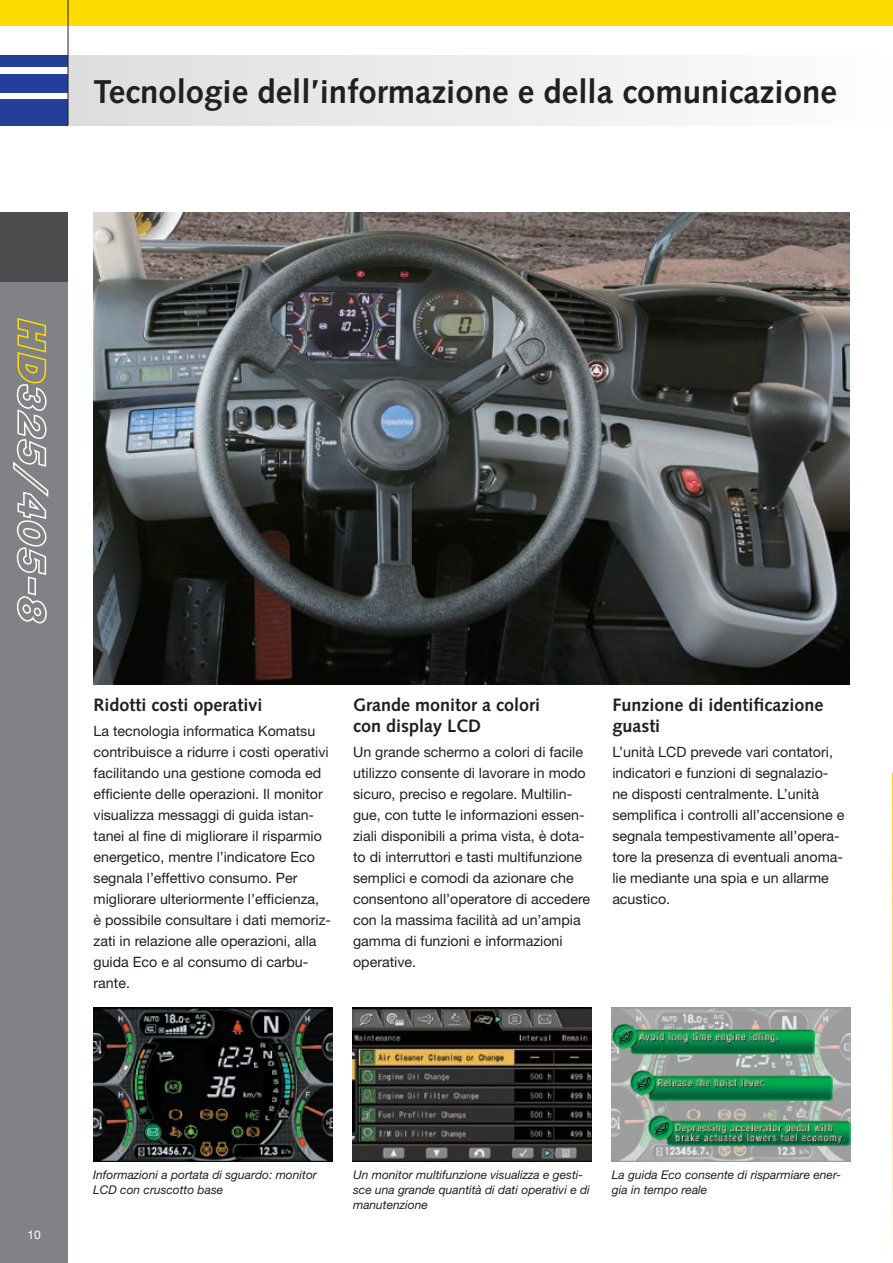
<style>
.page{position:relative;width:893px;height:1263px;background:#fff}
.page>*{position:absolute;margin:0;border:0;box-sizing:border-box;transform-origin:0 0}
.t1{font:700 33px "Syntax LTCE";color:#231f20}
.t2{font:700 18px/21px "Syntax LTCE";color:#231f20}
.t3{font:14.25px/21px "Helvetica Neue LT Pro";color:#231f20}
.t4{font:italic 12px/15px "Helvetica Neue LT Pro";color:#231f20}
.t5{font:12px "Helvetica Neue LT Pro";color:#fff}
</style>
<div class="page">
<img style="left:93px;top:213px;width:757px;height:472px">
<svg style="left:892px;top:774px;width:1px;height:488px"></svg>
<div style="left:0;top:213px;width:68px;height:1050px;background:#808285"></div>
<div style="left:0;top:99px;width:68px;height:26px;background:#223f99"></div>
<div style="left:0;top:74px;width:68px;height:18px;background:#223f99"></div>
<div style="left:0;top:55px;width:68px;height:12px;background:#223f99"></div>
<div style="left:0;top:0;width:893px;height:26px;background:#ffdc01"></div>
<div style="left:0;top:213px;width:68px;height:69px;background:#4b4c4d"></div>
<div style="left:68px;top:55px;width:825px;height:70px;background:linear-gradient(to right,#ddddde,#fdfdfe)"></div>
<hr style="left:68px;top:0;width:1px;height:125px;background:#231f20">
<img style="left:612px;top:1008px;width:238px;height:154px">
<img style="left:353px;top:1008px;width:238px;height:154px">
<img style="left:94px;top:1008px;width:238px;height:154px">
<img style="left:612px;top:1023px;width:203px;height:32px">
<img style="left:630px;top:1069px;width:202px;height:32px">
<img style="left:648px;top:1115px;width:202px;height:31px">
<svg style="left:13px;top:318px;width:36px;height:306px"></svg>
<h1 class="t1" style="left:94px;top:73px;width:745px">Tecnologie dell’informazione e della comunicazione</h1>
<p class="t2" style="left:94px;top:694px;width:171px">Ridotti costi operativi</p>
<p class="t3" style="left:94px;top:720px;width:239px">La tecnologia informatica Komatsu contribuisce a ridurre i costi operativi facilitando una gestione comoda ed efficiente delle operazioni. Il monitor visualizza messaggi di guida istan&shy;tanei al fine di migliorare il risparmio energetico, mentre l’indicatore Eco segnala l’effettivo consumo. Per migliorare ulteriormente l’efficienza,<br>è possibile consultare i dati memoriz&shy;zati in relazione alle operazioni, alla guida Eco e al consumo di carbu&shy;rante.</p>
<p class="t2" style="left:353px;top:694px;width:189px">Grande monitor a colori con display LCD</p>
<p class="t3" style="left:353px;top:741px;width:239px">Un grande schermo a colori di facile utilizzo consente di lavorare in modo sicuro, preciso e regolare. Multilin&shy;gue, con tutte le informazioni essen&shy;ziali disponibili a prima vista, è dota&shy;to di interruttori e tasti multifunzione semplici e comodi da azionare che consentono all’operatore di accedere con la massima facilità ad un’ampia gamma di funzioni e informazioni operative.</p>
<p class="t2" style="left:612px;top:694px;width:213px">Funzione di identificazione guasti</p>
<p class="t3" style="left:612px;top:741px;width:233px">L’unità LCD prevede vari contatori, indicatori e funzioni di segnalazio&shy;ne disposti centralmente. L’unità semplifica i controlli all’accensione e segnala tempestivamente all’opera&shy;tore la presenza di eventuali anoma&shy;lie mediante una spia e un allarme acustico.</p>
<p class="t5" style="left:27px;top:1227px;width:15px">10</p>
<p class="t4" style="left:93px;top:1167px;width:225px">Informazioni a portata di sguardo: monitor<br>LCD con cruscotto base</p>
<p class="t4" style="left:612px;top:1167px;width:231px">La guida Eco consente di risparmiare ener&shy;gia in tempo reale</p>
<p class="t4" style="left:353px;top:1167px;width:238px">Un monitor multifunzione visualizza e gesti&shy;sce una grande quantità di dati operativi e di manutenzione</p>
</div>
